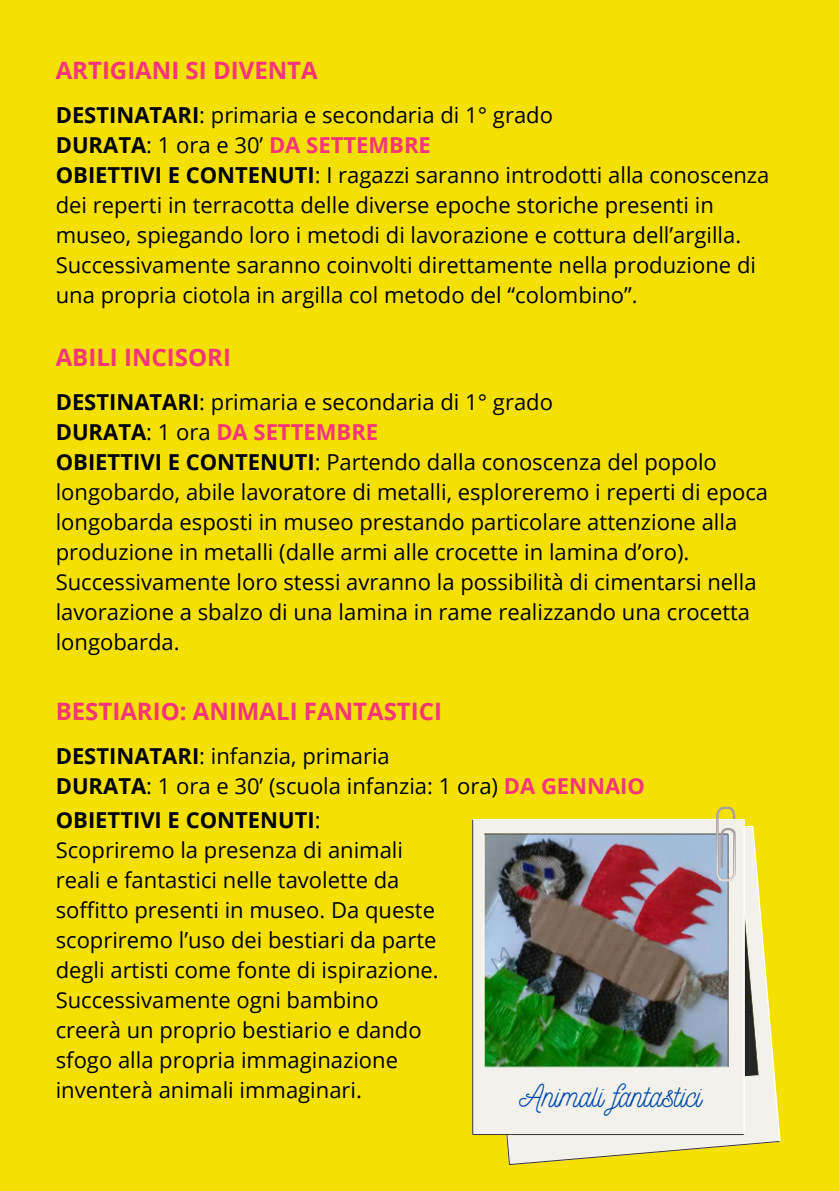
<style>
.page{position:relative;width:839px;height:1191px;background:#fff}
.page>*{position:absolute;margin:0;border:0;box-sizing:border-box;transform-origin:0 0}
.t1{font:30.8px "Harmonie";color:#004aad}
.t2{font:700 24px "Open Sans";color:#f6357b}
.t3{font:22px/30px "Open Sans";color:#000}
.s1{font-weight:700}
.s2{font-weight:700;color:#f6357b}
</style>
<div class="page">
<div style="left:0;top:0;width:838px;height:1191px;background:#f4e103"></div>
<svg style="left:506px;top:1142px;width:272px;height:23px"></svg>
<img style="left:472px;top:819px;width:308px;height:323px">
<svg style="left:716px;top:807px;width:19px;height:74px"></svg>
<p class="t2" style="left:56px;top:53px;width:263px">ARTIGIANI SI DIVENTA</p>
<p class="t3" style="left:56px;top:100px;width:715px"><span class="s1">DESTINATARI</span>: primaria e secondaria di 1° grado<br><span class="s1">DURATA</span>: 1 ora e 30’ <span class="s2">DA SETTEMBRE<br></span><span class="s1">OBIETTIVI E CONTENUTI</span>: I ragazzi saranno introdotti alla conoscenza dei reperti in terracotta delle diverse epoche storiche presenti in museo, spiegando loro i metodi di lavorazione e cottura dell’argilla.<br>Successivamente saranno coinvolti direttamente nella produzione di una propria ciotola in argilla col metodo del “colombino”.</p>
<p class="t2" style="left:56px;top:340px;width:177px">ABILI INCISORI</p>
<p class="t3" style="left:56px;top:386px;width:714px"><span class="s1">DESTINATARI</span>: primaria e secondaria di 1° grado<br><span class="s1">DURATA</span>: 1 ora <span class="s2">DA SETTEMBRE<br></span><span class="s1">OBIETTIVI E CONTENUTI</span>: Partendo dalla conoscenza del popolo longobardo, abile lavoratore di metalli, esploreremo i reperti di epoca longobarda esposti in museo prestando particolare attenzione alla produzione in metalli (dalle armi alle crocette in lamina d’oro).<br>Successivamente loro stessi avranno la possibilità di cimentarsi nella lavorazione a sbalzo di una lamina in rame realizzando una crocetta longobarda.</p>
<p class="t2" style="left:56px;top:694px;width:388px">BESTIARIO: ANIMALI FANTASTICI</p>
<p class="t3" style="left:56px;top:741px;width:590px"><span class="s1">DESTINATARI</span>: infanzia, primaria<br><span class="s1">DURATA</span>: 1 ora e 30’ (scuola infanzia: 1 ora) <span class="s2">DA GENNAIO</span></p>
<p class="t3" style="left:56px;top:805px;width:384px"><span class="s1">OBIETTIVI E CONTENUTI</span>:<br>Scopriremo la presenza di animali reali e fantastici nelle tavolette da soffitto presenti in museo. Da queste scopriremo l’uso dei bestiari da parte degli artisti come fonte di ispirazione.<br>Successivamente ogni bambino creerà un proprio bestiario e dando sfogo alla propria immaginazione inventerà animali immaginari.</p>
<h1 class="t1" style="left:519px;top:1087px;width:184px">Animali fantastici</h1>
</div>
